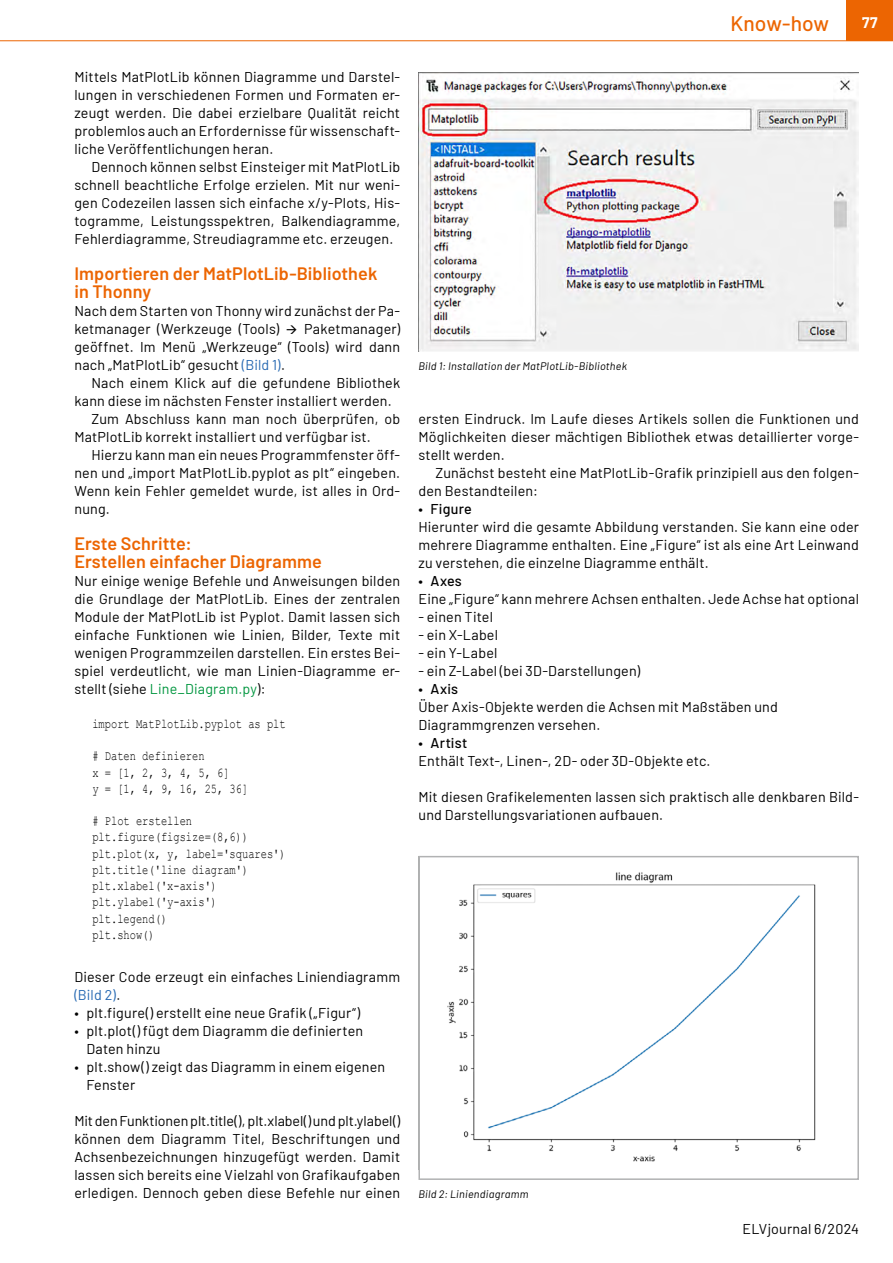
<style>
.page{position:relative;width:893px;height:1263px;background:#fff}
.page>*{position:absolute;margin:0;border:0;box-sizing:border-box;transform-origin:0 0}
.t1{font:500 21px "Barlow";color:#ec6502}
.t2{font:600 18px/18px "Barlow";letter-spacing:.005em;color:#ec6502}
.t3{font:700 15px "Barlow";color:#fff}
.t4{font:14.25px/18px "Barlow";letter-spacing:.015em;color:#000;text-align:justify}
.t5{font:500 14.25px "Barlow";letter-spacing:.015em;color:#000}
.t6{font:13.5px/16.2px "Courier New";color:#000;scale:.77 1}
.t7{font:italic 10.8px "Barlow";letter-spacing:.025em;color:#000}
.s1{color:#2769b2}
.s2{color:#00963f}
</style>
<div class="page">
<div style="left:846px;top:0;width:47px;height:40px;background:#ec6502"></div>
<hr style="left:0;top:40px;width:893px;height:1px;background:#ec6502">
<img style="left:418px;top:72px;width:441px;height:280px">
<img style="left:447px;top:872px;width:369px;height:290px">
<div style="left:418px;top:856px;width:441px;height:324px;border:2px solid #b1b2b3"></div>
<p class="t4" style="left:74px;top:67px;width:327px">Mittels MatPlotLib können Diagramme und Darstel&shy;lungen in verschiedenen Formen und Formaten er&shy;zeugt werden. Die dabei erzielbare Qualität reicht problemlos auch an Erfordernisse für wissenschaft&shy;liche Veröffentlichungen heran.</p>
<p class="t4" style="left:74px;top:157px;width:327px;text-indent:17px">Dennoch können selbst Einsteiger mit MatPlotLib schnell beachtliche Erfolge erzielen. Mit nur weni&shy;gen Codezeilen lassen sich einfache x/y-Plots, His&shy;togramme, Leistungsspektren, Balkendiagramme, Fehlerdiagramme, Streudiagramme etc. erzeugen.</p>
<p class="t2" style="left:74px;top:263px;width:304px">Importieren der MatPlotLib-Bibliothek in Thonny</p>
<p class="t4" style="left:74px;top:301px;width:327px">Nach dem Starten von Thonny wird zunächst der Pa&shy;ketmanager (Werkzeuge (Tools) → Paketmanager) geöffnet. Im Menü „Werkzeuge“ (Tools) wird dann nach „MatPlotLib“ gesucht <span class="s1">(Bild 1)</span>.</p>
<p class="t4" style="left:91px;top:373px;width:310px">Nach einem Klick auf die gefundene Bibliothek</p>
<p class="t4" style="left:74px;top:391px;width:319px">kann diese im nächsten Fenster installiert werden.</p>
<p class="t4" style="left:91px;top:409px;width:310px">Zum Abschluss kann man noch überprüfen, ob</p>
<p class="t4" style="left:74px;top:427px;width:298px">MatPlotLib korrekt installiert und verfügbar ist.</p>
<p class="t4" style="left:91px;top:445px;width:310px">Hierzu kann man ein neues Programmfenster öff-</p>
<p class="t4" style="left:74px;top:463px;width:327px">nen und „import MatPlotLib.pyplot as plt“ eingeben.</p>
<p class="t4" style="left:74px;top:481px;width:327px">Wenn kein Fehler gemeldet wurde, ist alles in Ord-</p>
<p class="t4" style="left:74px;top:499px;width:37px">nung.</p>
<p class="t2" style="left:74px;top:533px;width:249px">Erste Schritte:<br>Erstellen einfacher Diagramme</p>
<p class="t4" style="left:74px;top:571px;width:327px">Nur einige wenige Befehle und Anweisungen bilden die Grundlage der MatPlotLib. Eines der zentralen Module der MatPlotLib ist Pyplot. Damit lassen sich einfache Funktionen wie Linien, Bilder, Texte mit wenigen Programmzeilen darstellen. Ein erstes Bei&shy;spiel verdeutlicht, wie man Linien-Diagramme er&shy;stellt (siehe <span class="s2">Line_Diagram.py</span>):</p>
<p class="t6" style="left:92px;top:715px;width:253px">import MatPlotLib.pyplot as plt</p>
<p class="t6" style="left:92px;top:748px;width:204px"># Daten definieren<br>x = [1, 2, 3, 4, 5, 6]<br>y = [1, 4, 9, 16, 25, 36]</p>
<p class="t6" style="left:92px;top:812px;width:253px"># Plot erstellen plt.figure(figsize=(8,6)) plt.plot(x, y, label='squares') plt.title('line diagram') plt.xlabel('x-axis') plt.ylabel('y-axis') plt.legend()<br>plt.show()</p>
<p class="t4" style="left:74px;top:967px;width:327px">Dieser Code erzeugt ein einfaches Liniendiagramm <span class="s1">(Bild 2)</span>.</p>
<p class="t4" style="left:74px;top:1003px;width:287px">• plt.figure() erstellt eine neue Grafik („Figur“)</p>
<p class="t4" style="left:86px;top:1021px;width:278px;text-indent:-12px">• plt.plot() fügt dem Diagramm die definierten<br>Daten hinzu</p>
<p class="t4" style="left:86px;top:1057px;width:300px;text-indent:-12px">• plt.show() zeigt das Diagramm in einem eigenen<br>Fenster</p>
<p class="t4" style="left:74px;top:1111px;width:327px">Mit den Funktionen plt.title(), plt.xlabel() und plt.ylabel() können dem Diagramm Titel, Beschriftungen und Achsenbezeichnungen hinzugefügt werden. Damit lassen sich bereits eine Vielzahl von Grafikaufgaben erledigen. Dennoch geben diese Befehle nur einen</p>
<h1 class="t1" style="left:730px;top:8px;width:100px">Know-how</h1>
<p class="t3" style="left:862px;top:11px;width:17px">77</p>
<p class="t7" style="left:418px;top:358px;width:210px">Bild 1: Installation der MatPlotLib-Bibliothek</p>
<p class="t4" style="left:418px;top:409px;width:442px">ersten Eindruck. Im Laufe dieses Artikels sollen die Funktionen und Möglichkeiten dieser mächtigen Bibliothek etwas detaillierter vorge&shy;stellt werden.</p>
<p class="t4" style="left:418px;top:463px;width:442px;text-indent:17px">Zunächst besteht eine MatPlotLib-Grafik prinzipiell aus den folgen&shy;den Bestandteilen:</p>
<p class="t5" style="left:418px;top:498px;width:55px">• Figure</p>
<p class="t4" style="left:418px;top:517px;width:442px">Hierunter wird die gesamte Abbildung verstanden. Sie kann eine oder mehrere Diagramme enthalten. Eine „Figure“ ist als eine Art Leinwand zu verstehen, die einzelne Diagramme enthält.</p>
<p class="t5" style="left:418px;top:570px;width:45px">• Axes</p>
<p class="t4" style="left:418px;top:589px;width:442px">Eine „Figure“ kann mehrere Achsen enthalten. Jede Achse hat optional</p>
<p class="t4" style="left:418px;top:607px;width:76px">- einen Titel</p>
<p class="t4" style="left:418px;top:625px;width:81px">- ein X-Label</p>
<p class="t4" style="left:418px;top:643px;width:80px">- ein Y-Label</p>
<p class="t4" style="left:418px;top:661px;width:223px">- ein Z-Label (bei 3D-Darstellungen)</p>
<p class="t5" style="left:418px;top:678px;width:41px">• Axis</p>
<p class="t4" style="left:418px;top:697px;width:361px">Über Axis-Objekte werden die Achsen mit Maßstäben und<br>Diagrammgrenzen versehen.</p>
<p class="t5" style="left:418px;top:732px;width:50px">• Artist</p>
<p class="t4" style="left:418px;top:751px;width:294px">Enthält Text-, Linen-, 2D- oder 3D-Objekte etc.</p>
<p class="t4" style="left:418px;top:786px;width:442px">Mit diesen Grafikelementen lassen sich praktisch alle denkbaren Bild&shy;und Darstellungsvariationen aufbauen.</p>
<p class="t7" style="left:418px;top:1186px;width:112px">Bild 2: Liniendiagramm</p>
<p class="t4" style="left:743px;top:1219px;width:118px">ELVjournal 6/2024</p>
</div>
